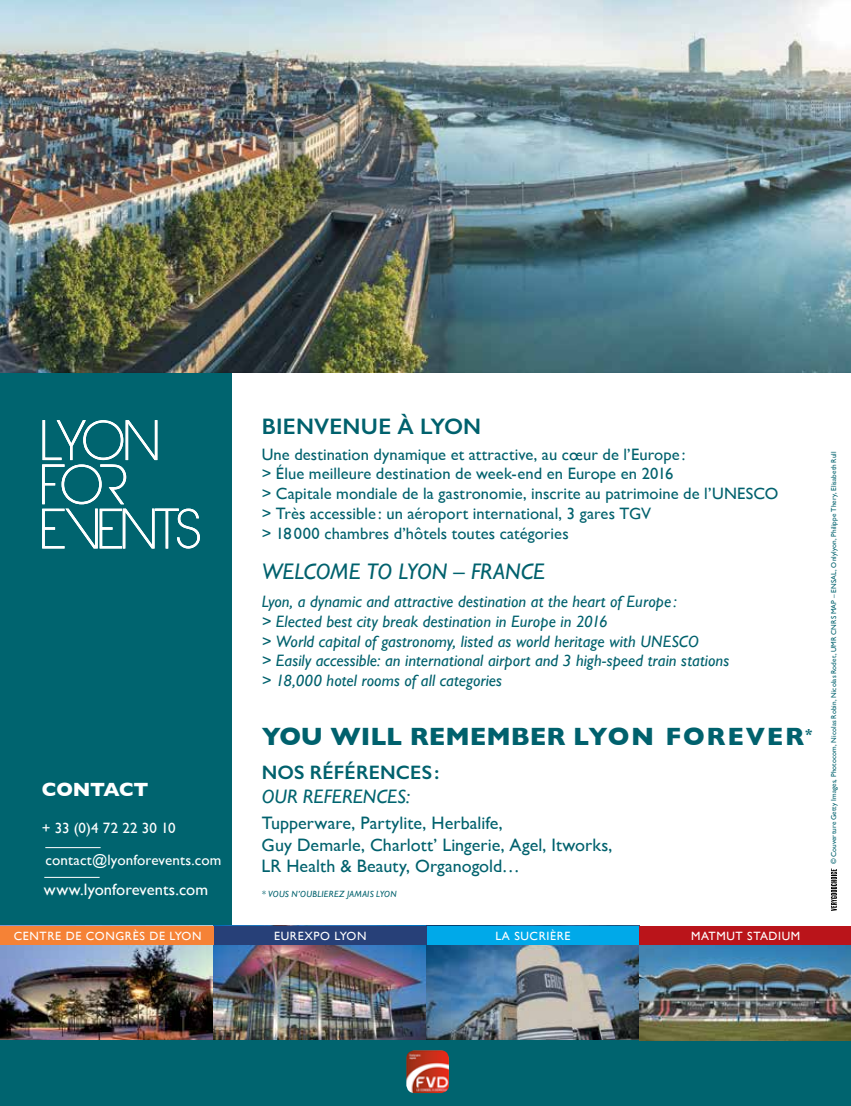
<style>
.page{position:relative;width:851px;height:1106px;background:#fff}
.page>*{position:absolute;margin:0;border:0;box-sizing:border-box;transform-origin:0 0}
.t1{font:700 25.5px "Gill Sans";letter-spacing:.005em;color:#00616d}
.t2{font:italic 22.5px "Gill Sans";letter-spacing:-.005em;color:#00616d}
.t3{font:600 22.5px "Gill Sans";letter-spacing:.01em;color:#00616d}
.t4{font:600 19.5px "Gill Sans";letter-spacing:.01em;color:#00616d}
.t5{font:italic 19.5px "Gill Sans";color:#00646f}
.t6{font:700 19.5px "Gill Sans";letter-spacing:-.02em;color:#fff}
.t7{font:18px/21.6px "Gill Sans";letter-spacing:.005em;color:#00616d}
.t8{font:italic 16.5px/19.8px "Gill Sans";letter-spacing:.005em;color:#00616d}
.t9{font:16.5px/19.8px "Gill Sans";letter-spacing:.005em;color:#00616d}
.t10{font:16.5px "Gill Sans";color:#fff}
.t11{font:15px/32px "Gill Sans";color:#fff}
.t12{font:12px "Gill Sans";letter-spacing:.05em;color:#fff}
.t13{font:italic 9px "Gill Sans";letter-spacing:.035em;color:#00616d}
.t14{font:7.2px "Gill Sans";letter-spacing:.01em;color:#00616d}
.s1{font-family:"Helvetica Neue LT Std";font-stretch:condensed}
</style>
<div class="page">
<div style="left:0;top:0;width:232px;height:1106px;background:#00646f"></div>
<svg style="left:43px;top:420px;width:156px;height:128px"></svg>
<div style="left:204px;top:963px;width:646px;height:143px;background:#00646f"></div>
<img style="left:0;top:0;width:850px;height:372px">
<img style="left:0;top:944px;width:639px;height:95px">
<div style="left:426px;top:926px;width:213px;height:18px;background:#00a9e9"></div>
<img style="left:639px;top:944px;width:211px;height:96px">
<div style="left:214px;top:926px;width:212px;height:18px;background:#274078"></div>
<div style="left:0;top:926px;width:214px;height:18px;background:#f58236"></div>
<div style="left:639px;top:926px;width:211px;height:18px;background:#ba141a"></div>
<svg style="left:830px;top:868px;width:6px;height:43px"></svg>
<hr style="left:850px;top:1040px;width:1px;height:66px;background:#00646f">
<hr style="left:45px;top:847px;width:56px;height:1px;background:#fff">
<hr style="left:44px;top:877px;width:56px;height:1px;background:#fff">
<img style="left:406px;top:1050px;width:43px;height:43px">
<h2 class="t3" style="left:261px;top:413px;width:218px">BIENVENUE À LYON</h2>
<p class="t9" style="left:261px;top:444px;width:462px">Une destination dynamique et attractive, au cœur de l’Europe :<br>&gt; Élue meilleure destination de week-end en Europe en 2016<br>&gt; Capitale mondiale de la gastronomie, inscrite au patrimoine de l’UNES</p>
<p class="t9" style="left:753px;top:483px;width:25px">CO</p>
<p class="t9" style="left:261px;top:503px;width:391px">&gt; Très accessible : un aéroport international, 3 gares TGV &gt; 18 000 chambres d’hôtels toutes catégories</p>
<h2 class="t2" style="left:262px;top:558px;width:70px">Welcome</h2>
<h2 class="t2" style="left:366px;top:558px;width:55px">to Lyon</h2>
<h2 class="t2" style="left:453px;top:558px;width:31px">– Fran</h2>
<h2 class="t2" style="left:520px;top:558px;width:24px">ce</h2>
<p class="t8" style="left:261px;top:591px;width:469px">Lyon, a dynamic and attractive destination at the heart of Europe :<br>&gt; Elected best city break destination in Europe in 2016<br>&gt; World capital of gastronomy, listed as world heritage with UNESCO<br>&gt; Easily accessible: an international airport and 3 high-speed train stations &gt; 18,000 hotel rooms of all categories</p>
<p class="t6" style="left:42px;top:774px;width:108px">CONTACT</p>
<p class="t11" style="left:42px;top:812px;width:181px">+ 33 (0)4 72 22 30 10 contact@lyonforevents.com</p>
<p class="t10" style="left:44px;top:880px;width:166px">www.lyonforevents.com</p>
<h1 class="t1" style="left:261px;top:716px;width:552px">YOU WILL REMEMBER LYON FOREVER<sup>*</sup></h1>
<p class="t4" style="left:261px;top:761px;width:179px">NOS RÉFÉRENCES:</p>
<p class="t5" style="left:261px;top:785px;width:13px">our</p>
<p class="t5" style="left:303px;top:785px;width:41px">re feren</p>
<p class="t5" style="left:376px;top:785px;width:35px">ces:</p>
<p class="t7" style="left:261px;top:812px;width:352px">Tupperware, Partylite, Herbalife,<br>Guy Demarle, Charlott’ Lingerie, Agel, Itworks,<br>LR Health &amp; Beauty, Organogold…</p>
<p class="t13" style="left:261px;top:889px;width:136px">* VOUS N’OUBLIEREZ JAMAIS LYON</p>
<p class="t12" style="left:14px;top:928px;width:178px">Centre de congrès DE LYON</p>
<p class="t12" style="left:274px;top:928px;width:94px">eurexpo lyon</p>
<p class="t12" style="left:495px;top:928px;width:77px">la sucrière</p>
<p class="t12" style="left:691px;top:928px;width:65px">MATMUT STADIU</p>
<p class="t12" style="left:790px;top:928px;width:11px">M</p>
<p class="t14" style="left:829px;top:864px;width:414px;rotate:-90deg"><span class="s1">©</span> Couverture Getty Images, Photocom, Nicolas Robin, Nicolas Rodet, UMR CNRS MAP – ENSAL, Onlylyon, Philippe Thery, Elisabeth Rull</p>
</div>
